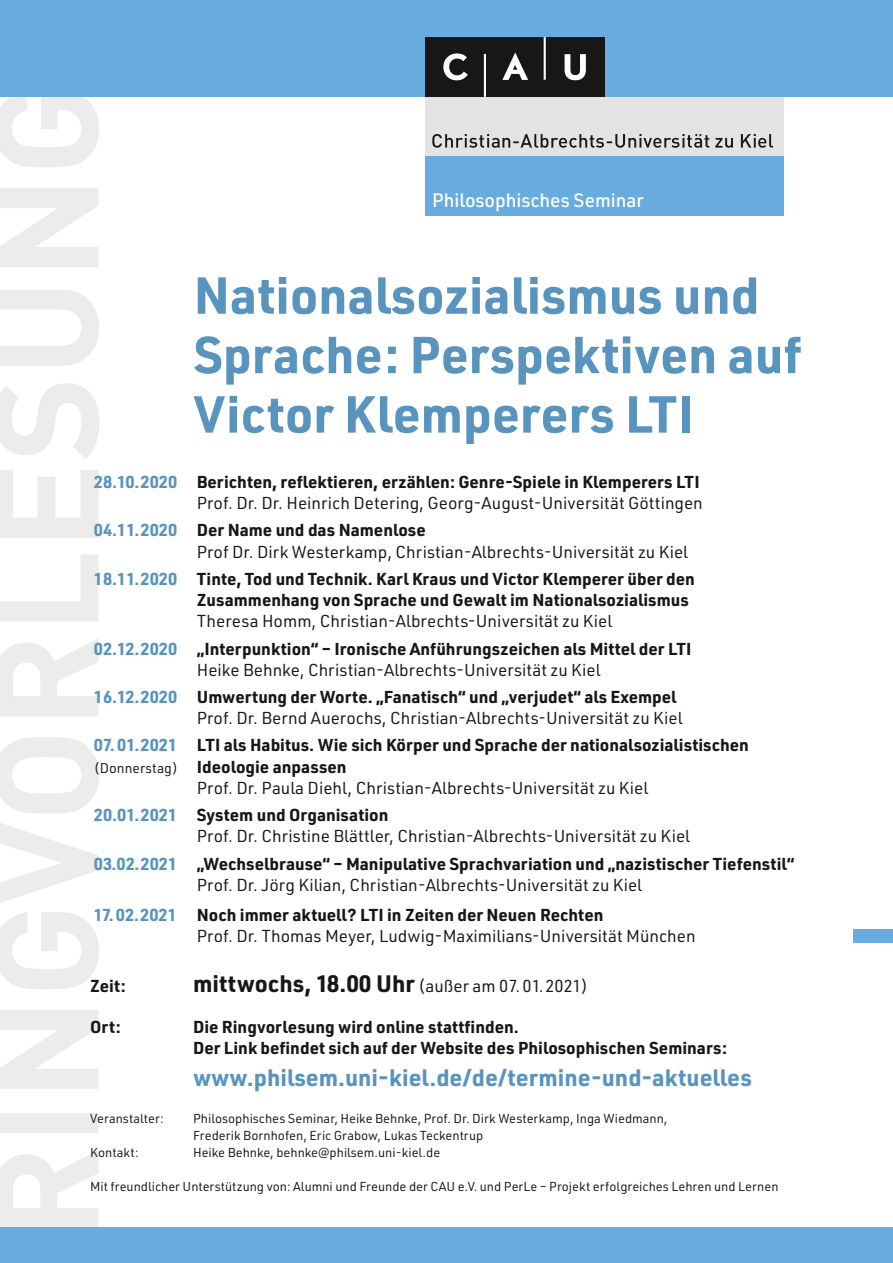
<style>
.page{position:relative;width:893px;height:1263px;background:#fff}
.page>*{position:absolute;margin:0;border:0;box-sizing:border-box;transform-origin:0 0}
.t1{font:700 50.85px/59.4px "URWDIN";color:#5894be}
.t2{font:700 23.4px "URWDIN";color:#5894be}
.t3{font:500 19.05px "URWDIN";letter-spacing:-.005em;color:#fff}
.t4{font:16.95px/21.1px "URWDIN";color:#181716}
.t5{font:700 16.95px/21.1px "URWDIN";color:#181716}
.t6{font:12.75px/17px "URWDIN";color:#181716}
.s1{font-weight:700;color:#5894be}
.s2{font-weight:700}
.s3{color:#5894be}
.s4{font-weight:400}
.s5{font-weight:400;font-size:13.8px}
.s6{font-weight:700;font-size:23.4px}
</style>
<div class="page">
<svg style="left:0;top:97px;width:99px;height:1130px"></svg>
<div style="left:0;top:0;width:893px;height:97px;background:#68acdf"></div>
<div style="left:0;top:1227px;width:893px;height:36px;background:#68acdf"></div>
<div style="left:425px;top:97px;width:359px;height:60px;background:#e3e3e3"></div>
<svg style="left:432px;top:134px;width:341px;height:14px"></svg>
<div style="left:425px;top:37px;width:179px;height:60px;background:#181716"></div>
<svg style="left:443px;top:53px;width:25px;height:27px"></svg>
<svg style="left:502px;top:53px;width:26px;height:27px"></svg>
<svg style="left:565px;top:54px;width:21px;height:26px"></svg>
<hr style="left:484px;top:54px;width:2px;height:43px;background:#fff">
<hr style="left:544px;top:37px;width:2px;height:43px;background:#fff">
<div style="left:425px;top:156px;width:359px;height:60px;background:#68acdf"></div>
<div style="left:854px;top:930px;width:39px;height:13px;background:#68acdf"></div>
<p class="t3" style="left:432px;top:188px;width:213px">Philosophisches Seminar</p>
<p class="t1" style="left:194px;top:264px;width:609px">Nationalsozialismus und<br>Sprache: Perspektiven auf<br>Victor Klemperers LTI</p>
<p class="t4" style="left:94px;top:471px;width:610px;text-align:right"><span class="s1">28.10.2020</span> <span class="s2">Berichten, reflektieren, erzählen: Genre-Spiele in Klemperers LTI<br></span>Prof. Dr. Dr. Heinrich Detering, Georg-August-Universität Göttingen</p>
<p class="t4" style="left:197px;top:519px;width:493px;text-indent:-103px"><span class="s1">04.11.2020</span> <span class="s2">Der Name und das Namenlose<br></span>Prof Dr. Dirk Westerkamp, Christian-Albrechts-Universität zu Kiel</p>
<p class="t5" style="left:197px;top:567px;width:500px;text-indent:-103px"><span class="s3">18.11.2020</span> Tinte, Tod und Technik. Karl Kraus und Victor Klemperer über den<br>Zusammenhang von Sprache und Gewalt im Nationalsozialismus<br><span class="s4">Theresa Homm, Christian-Albrechts-Universität zu Kiel</span></p>
<p class="t5" style="left:197px;top:637px;width:496px;text-indent:-103px"><span class="s3">02.12.2020</span> „Interpunktion“ – Ironische Anführungszeichen als Mittel der LTI<br><span class="s4">Heike Behnke, Christian-Albrechts-Universität zu Kiel</span></p>
<p class="t4" style="left:197px;top:686px;width:487px;text-indent:-103px"><span class="s1">16.12.2020</span> <span class="s2">Umwertung der Worte. „Fanatisch“ und „verjudet“ als Exempel<br></span>Prof. Dr. Bernd Auerochs, Christian-Albrechts-Universität zu Kiel</p>
<p class="t5" style="left:94px;top:734px;width:656px"><span class="s3">07. 01.2021</span> LTI als Habitus. Wie sich Körper und Sprache der nationalsozialistischen</p>
<p class="t5" style="left:94px;top:755px;width:254px"><span class="s5">(Donnerstag)</span> Ideologie anpassen</p>
<p class="t4" style="left:197px;top:777px;width:453px">Prof. Dr. Paula Diehl, Christian-Albrechts-Universität zu Kiel</p>
<p class="t4" style="left:197px;top:804px;width:495px;text-indent:-103px"><span class="s1">20.01.2021</span> <span class="s2">System und Organisation<br></span>Prof. Dr. Christine Blättler, Christian-Albrechts-Universität zu Kiel</p>
<p class="t5" style="left:197px;top:852px;width:599px;text-indent:-103px"><span class="s3">03.02.2021</span> „Wechselbrause“ – Manipulative Sprachvariation und „nazistischer Tiefenstil“<br><span class="s4">Prof. Dr. Jörg Kilian, Christian-Albrechts-Universität zu Kiel</span></p>
<p class="t4" style="left:197px;top:904px;width:500px;text-indent:-103px"><span class="s1">17. 02.2021</span> <span class="s2">Noch immer aktuell? LTI in Zeiten der Neuen Rechten<br></span>Prof. Dr. Thomas Meyer, Ludwig-Maximilians-Universität München</p>
<p class="t5" style="left:90px;top:974px;width:37px">Zeit:</p>
<p class="t4" style="left:193px;top:974px;width:396px"><span class="s6">mittwochs, 18.00 Uhr</span> (außer am 07. 01.2021)</p>
<p class="t5" style="left:90px;top:1016px;width:32px">Ort:</p>
<p class="t5" style="left:193px;top:1016px;width:536px">Die Ringvorlesung wird online stattfinden.<br>Der Link befindet sich auf der Website des Philosophischen Seminars:</p>
<p class="t2" style="left:193px;top:1062px;width:560px">www.philsem.uni-kiel.de/de/termine-und-aktuelles</p>
<p class="t6" style="left:90px;top:1110px;width:75px">Veranstalter:</p>
<p class="t6" style="left:193px;top:1110px;width:476px">Philosophisches Seminar, Heike Behnke, Prof. Dr. Dirk Westerkamp, Inga Wiedmann,<br>Frederik Bornhofen, Eric Grabow, Lukas Teckentrup</p>
<p class="t6" style="left:90px;top:1144px;width:50px">Kontakt:</p>
<p class="t6" style="left:193px;top:1144px;width:249px">Heike Behnke, behnke@philsem.uni-kiel.de</p>
<p class="t6" style="left:90px;top:1178px;width:690px">Mit freundlicher Unterstützung von: Alumni und Freunde der CAU e.V. und PerLe – Projekt erfolgreiches Lehren und Lernen</p>
</div>
